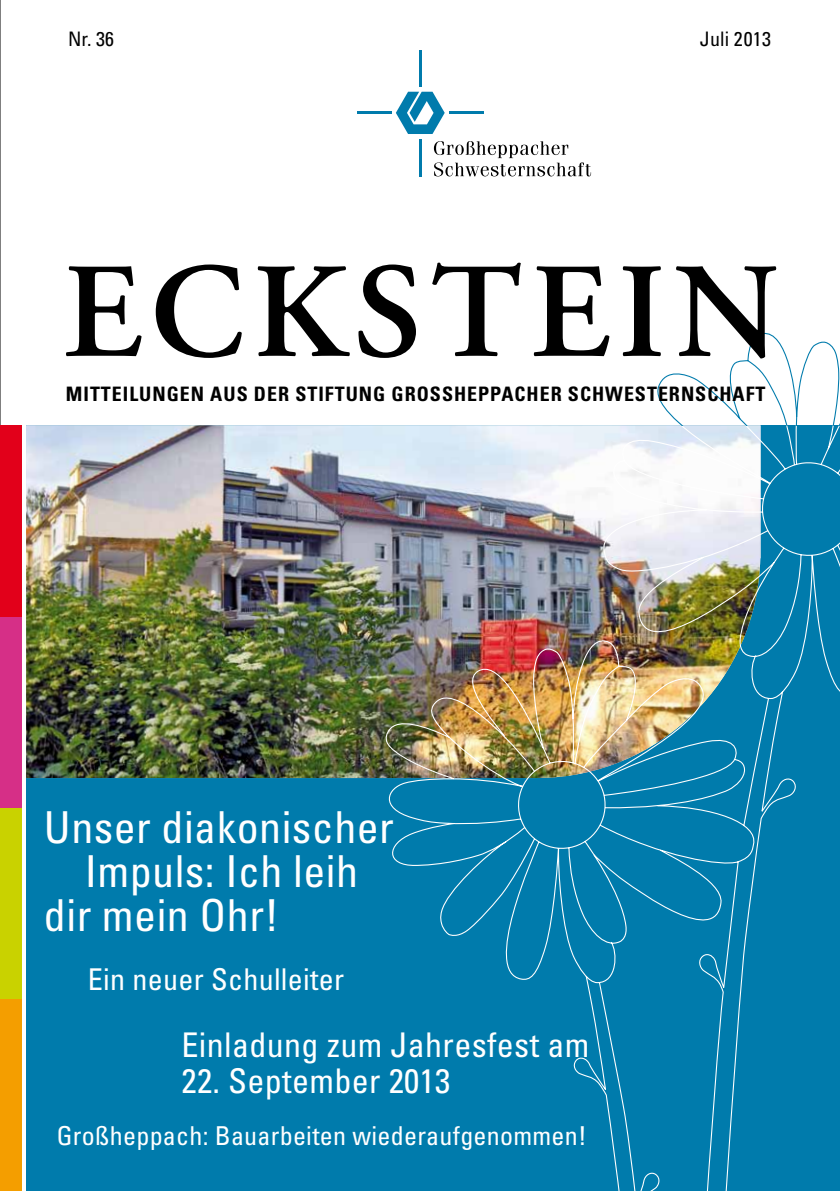
<style>
.page{position:relative;width:840px;height:1191px;background:#fff}
.page>*{position:absolute;margin:0;border:0;box-sizing:border-box;transform-origin:0 0}
.t1{font:600 135px "Adobe Garamond Pro";letter-spacing:.065em;color:#000}
.t2{font:condensed 44px "Univers";letter-spacing:.01em;color:#fff}
.t3{font:condensed 34px "Univers";letter-spacing:.01em;color:#fff}
.t4{font:condensed 30px "Univers";letter-spacing:.01em;color:#fff}
.t5{font:condensed 26px "Univers";letter-spacing:.01em;color:#fff}
.t6{font:condensed 20px "Univers";letter-spacing:.01em;color:#000}
.t7{font:700 condensed 19.8px "Univers";letter-spacing:.05em;color:#000}
</style>
<div class="page">
<hr style="left:0;top:0;width:1px;height:1191px;background:#000">
<div style="left:26px;top:425px;width:813px;height:766px;background:#007bac"></div>
<div style="left:0;top:617px;width:23px;height:191px;background:#d62f87"></div>
<div style="left:0;top:808px;width:23px;height:191px;background:#c9d200"></div>
<div style="left:0;top:999px;width:23px;height:192px;background:#f49e00"></div>
<div style="left:0;top:425px;width:23px;height:192px;background:#e2001a"></div>
<img style="left:26px;top:425px;width:353px;height:353px">
<svg style="left:433px;top:141px;width:157px;height:35px"></svg>
<hr style="left:419px;top:50px;width:2px;height:37px;background:#007bac">
<hr style="left:357px;top:112px;width:34px;height:2px;background:#007bac">
<hr style="left:419px;top:139px;width:2px;height:37px;background:#007bac">
<hr style="left:449px;top:112px;width:34px;height:2px;background:#007bac">
<svg style="left:396px;top:92px;width:48px;height:42px"></svg>
<img style="left:379px;top:425px;width:460px;height:766px">
<svg style="left:657px;top:332px;width:182px;height:93px"></svg>
<p class="t6" style="left:68px;top:27px;width:48px">Nr. 36</p>
<p class="t6" style="left:699px;top:27px;width:73px">Juli 2013</p>
<h1 class="t1" style="left:63px;top:235px;width:717px">ECKSTEIN</h1>
<p class="t7" style="left:66px;top:381px;width:700px">MITTEILUNGEN AUS DER STIFTUNG GROSSHEPPACHER SCHWESTERNSCHAFT</p>
<h2 class="t2" style="left:44px;top:799px;width:351px">Unser diakonischer</h2>
<h2 class="t2" style="left:85px;top:843px;width:274px">Impuls: Ich leih</h2>
<h2 class="t2" style="left:44px;top:887px;width:236px">dir mein Ohr!</h2>
<h3 class="t4" style="left:88px;top:959px;width:257px">Ein neuer Schulleiter</h3>
<h3 class="t3" style="left:181px;top:1022px;width:409px">Einladung zum Jahresfest am</h3>
<h3 class="t3" style="left:181px;top:1058px;width:270px">22. September 2013</h3>
<h3 class="t5" style="left:57px;top:1119px;width:531px">Großheppach: Bauarbeiten wiederaufgenommen!</h3>
</div>
